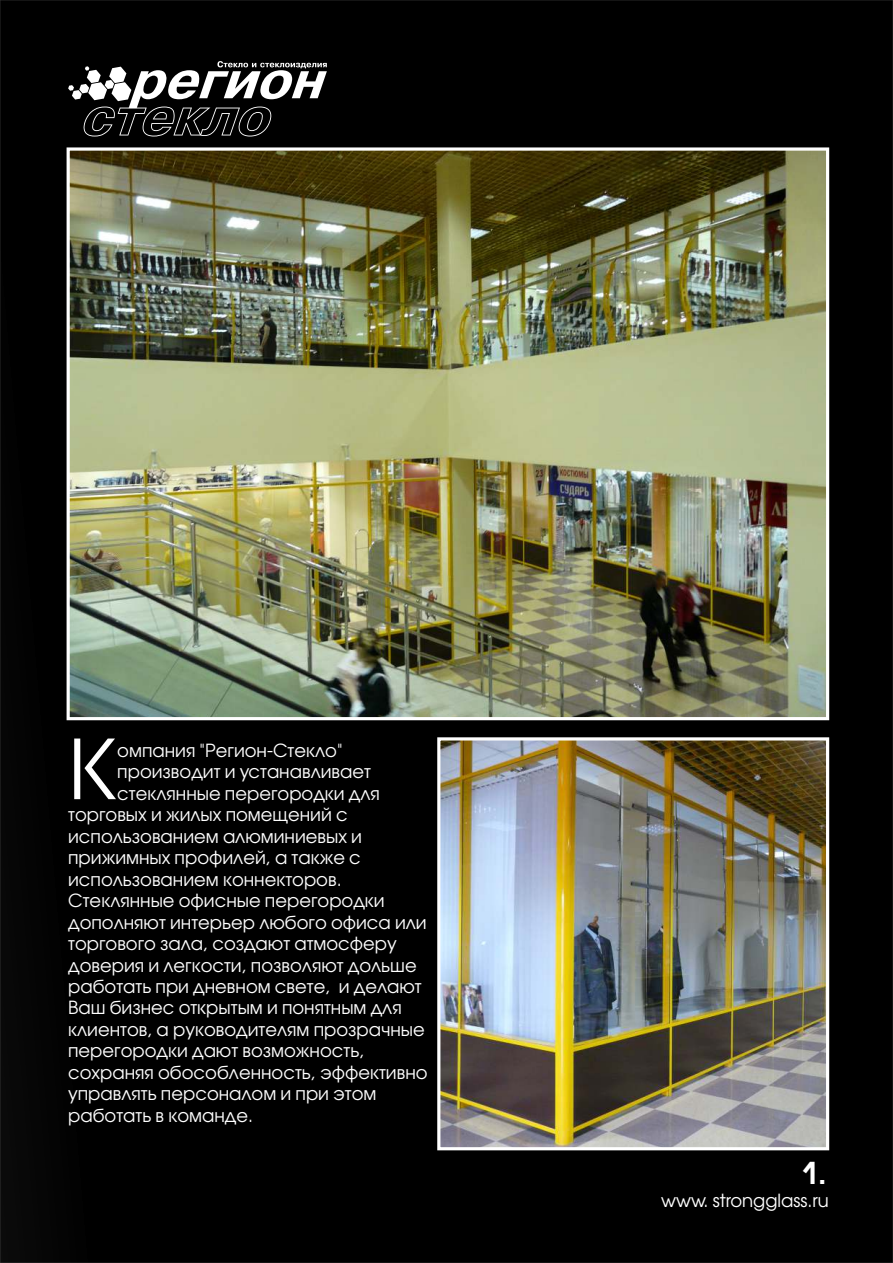
<style>
.page{position:relative;width:893px;height:1263px;background:#000}
.page>*{position:absolute;margin:0;border:0;box-sizing:border-box;transform-origin:0 0}
.t1{font:81.9px "Avant Garde CTT";color:#fff}
.t2{font:700 30px "Avant Garde CTT";color:#fff}
.t3{font:18px "Avant Garde CTT";color:#fff}
</style>
<div class="page">
<svg style="left:68px;top:61px;width:259px;height:75px"></svg>
<img style="left:441px;top:741px;width:384px;height:405px">
<img style="left:71px;top:151px;width:754px;height:565px">
<div style="left:67px;top:147px;width:762px;height:573px;border:3px solid #fff"></div>
<div style="left:437px;top:737px;width:392px;height:413px;border:3px solid #fff"></div>
<h1 class="t1" style="left:68px;top:721px;width:51px">К</h1>
<p class="t3" style="left:117px;top:739px;width:227px">омпания "Регион-Стекло"</p>
<p class="t3" style="left:117px;top:761px;width:255px">производит и устанавливает</p>
<p class="t3" style="left:117px;top:782px;width:264px">стеклянные перегородки для</p>
<p class="t3" style="left:68px;top:804px;width:281px">торговых и жилых помещений с</p>
<p class="t3" style="left:68px;top:825px;width:295px">использованием алюминиевых и</p>
<p class="t3" style="left:68px;top:847px;width:294px">прижимных профилей, а также с</p>
<p class="t3" style="left:68px;top:868px;width:275px">использованием коннекторов.</p>
<p class="t3" style="left:68px;top:890px;width:318px">Стеклянные офисные перегородки</p>
<p class="t3" style="left:68px;top:911px;width:360px">дополняют интерьер любого офиса или</p>
<p class="t3" style="left:68px;top:933px;width:330px">торгового зала, создают атмосферу</p>
<p class="t3" style="left:68px;top:954px;width:350px">доверия и легкости, позволяют дольше</p>
<p class="t3" style="left:68px;top:976px;width:355px">работать при дневном свете, и делают</p>
<p class="t3" style="left:68px;top:997px;width:335px">Ваш бизнес открытым и понятным для</p>
<p class="t3" style="left:68px;top:1019px;width:358px">клиентов, а руководителям прозрачные</p>
<p class="t3" style="left:68px;top:1040px;width:298px">перегородки дают возможность,</p>
<p class="t3" style="left:68px;top:1062px;width:361px">сохраняя обособленность, эффективно</p>
<p class="t3" style="left:68px;top:1083px;width:310px">управлять персоналом и при этом</p>
<p class="t3" style="left:68px;top:1105px;width:186px">работать в команде.</p>
<h2 class="t2" style="left:801px;top:1160px;width:27px">1.</h2>
<p class="t3" style="left:661px;top:1190px;width:169px">www. strongglass.ru</p>
</div>
